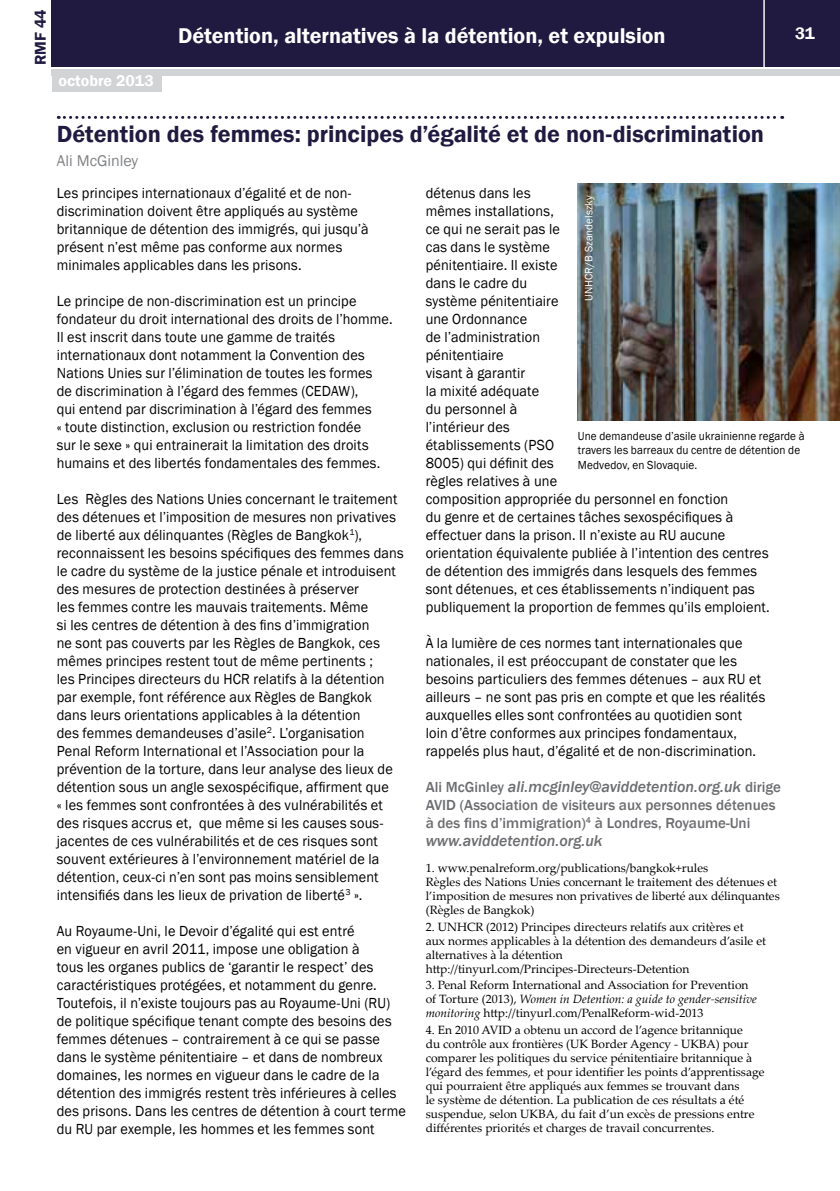
<style>
.page{position:relative;width:840px;height:1191px;background:#fff}
.page>*{position:absolute;margin:0;border:0;box-sizing:border-box;transform-origin:0 0}
.t1{font:600 24px "Franklin Gothic";color:#211a40}
.t2{font:600 22px "Franklin Gothic";color:#fff}
.t3{font:600 17px "Franklin Gothic";color:#fff}
.t4{font:italic 500 16px "Franklin Gothic";color:#6d6e71}
.t5{font:600 16px "Franklin Gothic";color:#fff}
.t6{font:16px "Franklin Gothic";color:#808285}
.t7{font:600 16px "Franklin Gothic";color:#211a40}
.t8{font:15px/18px "Franklin Gothic";letter-spacing:.01em;color:#000;scale:.95 1}
.t9{font:500 15px/18px "Franklin Gothic";color:#6d6e71}
.t10{font:12px/14px "Palatino Linotype";color:#000}
.t11{font:12px/14.4px "Franklin Gothic";letter-spacing:.01em;color:#000;scale:.93 1}
.t12{font:11px "Franklin Gothic";color:#fff}
.s1{font-style:normal;font-size:15px}
.s2{font-style:italic}
</style>
<div class="page">
<div style="left:52px;top:0;width:787px;height:66px;background:#211a40"></div>
<div style="left:52px;top:69px;width:787px;height:6px;background:#d1d3d4"></div>
<hr style="left:763px;top:0;width:1px;height:68px;background:#fff">
<div style="left:52px;top:74px;width:110px;height:18px;background:#d1d3d4"></div>
<svg style="left:58px;top:116px;width:724px;height:3px"></svg>
<img style="left:577px;top:183px;width:262px;height:237px">
<p class="t7" style="left:31px;top:65px;width:58px;rotate:-90deg">RMF 44</p>
<h2 class="t2" style="left:178px;top:22px;width:489px">Détention, alternatives à la détention, et expulsion</h2>
<p class="t3" style="left:794px;top:23px;width:21px">31</p>
<p class="t5" style="left:58px;top:71px;width:97px">octobre 2013</p>
<h1 class="t1" style="left:57px;top:119px;width:708px">Détention des femmes: principes d’égalité et de non-discrimination</h1>
<p class="t6" style="left:57px;top:151px;width:83px">Ali McGinley</p>
<p class="t8" style="left:57px;top:184px;width:329px">Les principes internationaux d’égalité et de non&shy;discrimination doivent être appliqués au système britannique de détention des immigrés, qui jusqu’à présent n’est même pas conforme aux normes minimales applicables dans les prisons.</p>
<p class="t8" style="left:57px;top:292px;width:355px">Le principe de non-discrimination est un principe fondateur du droit international des droits de l’homme.<br>Il est inscrit dans toute une gamme de traités internationaux dont notamment la Convention des Nations Unies sur l’élimination de toutes les formes<br>de discrimination à l’égard des femmes (CEDAW),<br>qui entend par discrimination à l’égard des femmes<br>« toute distinction, exclusion ou restriction fondée<br>sur le sexe » qui entrainerait la limitation des droits humains et des libertés fondamentales des femmes.</p>
<p class="t8" style="left:57px;top:490px;width:366px">Les Règles des Nations Unies concernant le traitement des détenues et l’imposition de mesures non privatives de liberté aux délinquantes (Règles de Bangkok<sup>1</sup>), reconnaissent les besoins spécifiques des femmes dans le cadre du système de la justice pénale et introduisent des mesures de protection destinées à préserver<br>les femmes contre les mauvais traitements. Même<br>si les centres de détention à des fins d’immigration<br>ne sont pas couverts par les Règles de Bangkok, ces mêmes principes restent tout de même pertinents ;<br>les Principes directeurs du HCR relatifs à la détention par exemple, font référence aux Règles de Bangkok dans leurs orientations applicables à la détention<br>des femmes demandeuses d’asile<sup>2</sup>. L’organisation<br>Penal Reform International et l’Association pour la prévention de la torture, dans leur analyse des lieux de détention sous un angle sexospécifique, affirment que<br>« les femmes sont confrontées à des vulnérabilités et des risques accrus et, que même si les causes sous&shy;jacentes de ces vulnérabilités et de ces risques sont souvent extérieures à l’environnement matériel de la détention, ceux-ci n’en sont pas moins sensiblement intensifiés dans les lieux de privation de liberté<sup>3</sup> ».</p>
<p class="t8" style="left:57px;top:922px;width:369px">Au Royaume-Uni, le Devoir d’égalité qui est entré<br>en vigueur en avril 2011, impose une obligation à<br>tous les organes publics de ‘garantir le respect’ des caractéristiques protégées, et notamment du genre.<br>Toutefois, il n’existe toujours pas au Royaume-Uni (RU) de politique spécifique tenant compte des besoins des femmes détenues – contrairement à ce qui se passe dans le système pénitentiaire – et dans de nombreux domaines, les normes en vigueur dans le cadre de la détention des immigrés restent très inférieures à celles des prisons. Dans les centres de détention à court terme du RU par exemple, les hommes et les femmes sont</p>
<p class="t8" style="left:425px;top:184px;width:363px">détenus dans les<br>mêmes installations,<br>ce qui ne serait pas le<br>cas dans le système<br>pénitentiaire. Il existe<br>dans le cadre du<br>système pénitentiaire<br>une Ordonnance<br>de l’administration<br>pénitentiaire<br>visant à garantir<br>la mixité adéquate<br>du personnel à<br>l’intérieur des<br>établissements (PSO<br>8005) qui définit des<br>règles relatives à une<br>composition appropriée du personnel en fonction<br>du genre et de certaines tâches sexospécifiques à effectuer dans la prison. Il n’existe au RU aucune orientation équivalente publiée à l’intention des centres de détention des immigrés dans lesquels des femmes sont détenues, et ces établissements n’indiquent pas publiquement la proportion de femmes qu’ils emploient.</p>
<p class="t8" style="left:425px;top:634px;width:359px">À la lumière de ces normes tant internationales que nationales, il est préoccupant de constater que les besoins particuliers des femmes détenues – aux RU et ailleurs – ne sont pas pris en compte et que les réalités auxquelles elles sont confrontées au quotidien sont loin d’être conformes aux principes fondamentaux, rappelés plus haut, d’égalité et de non-discrimination.</p>
<p class="t4" style="left:425px;top:777px;width:357px"><span class="s1">Ali McGinley</span> ali.mcginley@aviddetention.org.uk <span class="s1">dirige</span></p>
<p class="t9" style="left:425px;top:796px;width:351px">AVID (Association de visiteurs aux personnes détenues à des fins d’immigration)<sup>4</sup> à Londres, Royaume-Uni</p>
<p class="t4" style="left:425px;top:831px;width:178px">www.aviddetention.org.uk</p>
<p class="t10" style="left:425px;top:860px;width:355px">1. www.penalreform.org/publications/bangkok+rules<br>Règles des Nations Unies concernant le traitement des détenues et l’imposition de mesures non privatives de liberté aux délinquantes (Règles de Bangkok)</p>
<p class="t10" style="left:425px;top:919px;width:342px">2. UNHCR (2012) Principes directeurs relatifs aux critères et aux normes applicables à la détention des demandeurs d’asile et alternatives à la détention http://tinyurl.com/Principes-Directeurs-Detention</p>
<p class="t10" style="left:425px;top:977px;width:332px">3. Penal Reform International and Association for Prevention of Torture (2013), <span class="s2">Women in Detention: a guide to gender-sensitive monitoring</span> http://tinyurl.com/PenalReform-wid-2013</p>
<p class="t10" style="left:425px;top:1022px;width:340px">4. En 2010 AVID a obtenu un accord de l’agence britannique<br>du contrôle aux frontières (UK Border Agency - UKBA) pour comparer les politiques du service pénitentiaire britannique à l’égard des femmes, et pour identifier les points d’apprentissage qui pourraient être appliqués aux femmes se trouvant dans<br>le système de détention. La publication de ces résultats a été suspendue, selon UKBA, du fait d’un excès de pressions entre différentes priorités et charges de travail concurrentes.</p>
<p class="t12" style="left:581px;top:301px;width:107px;rotate:-90deg">UNHCR/B Szandelszky</p>
<p class="t11" style="left:577px;top:429px;width:245px">Une demandeuse d’asile ukrainienne regarde à travers les barreaux du centre de détention de<br>Medvedov, en Slovaquie.</p>
</div>
